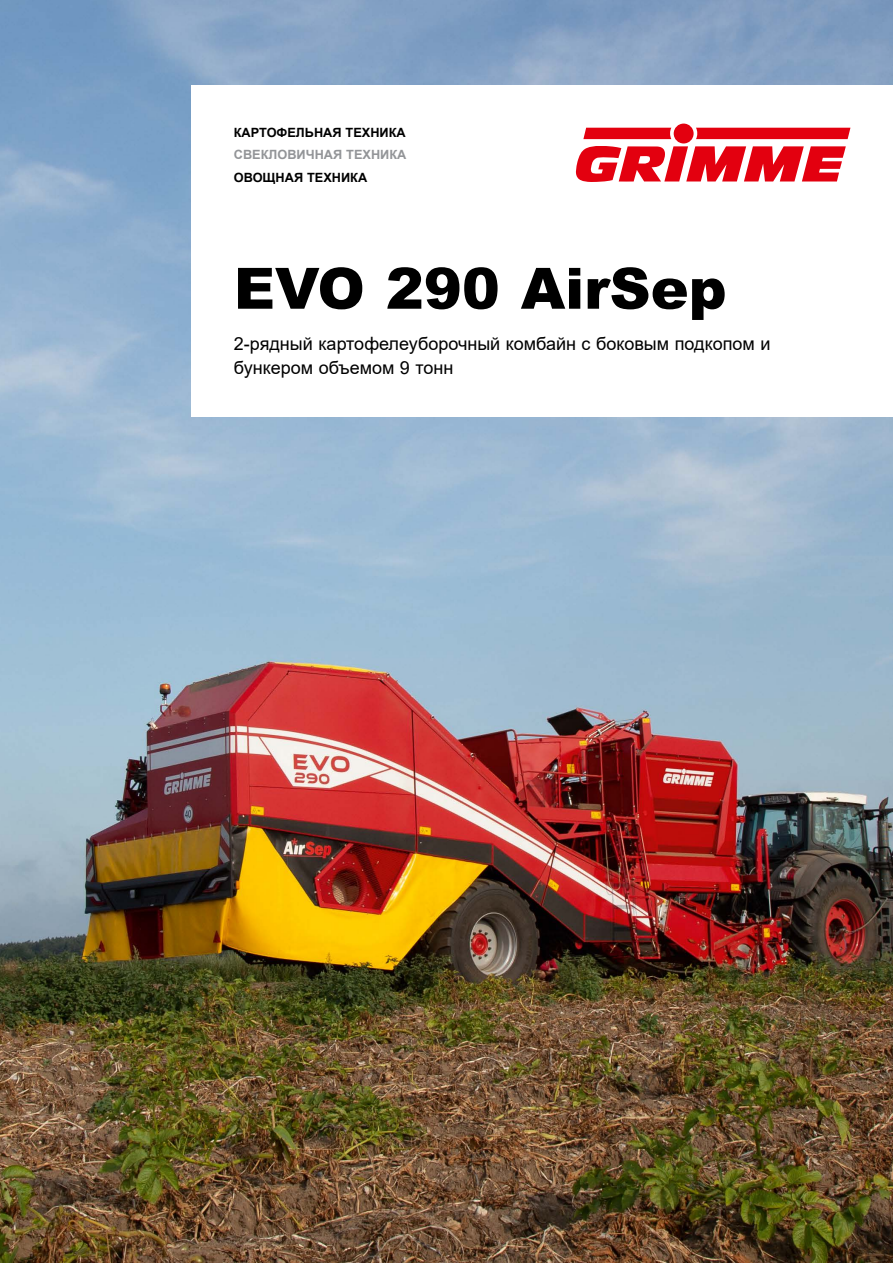
<style>
.page{position:relative;width:893px;height:1263px;background:#fff}
.page>*{position:absolute;margin:0;border:0;box-sizing:border-box;transform-origin:0 0}
.t1{font:900 57px "Arial";color:#000}
.t2{font:18px/24px "Arial";color:#000}
.t3{font:700 12.75px "Arial";color:#000}
.t4{font:700 12.75px "Arial";color:#939598}
</style>
<div class="page">
<img style="left:0;top:0;width:893px;height:1263px">
<div style="left:191px;top:85px;width:702px;height:331px;background:#fff"></div>
<svg style="left:576px;top:124px;width:274px;height:58px"></svg>
<p class="t3" style="left:234px;top:123px;width:173px">КАРТОФЕЛЬНАЯ ТЕХНИКА</p>
<p class="t4" style="left:234px;top:146px;width:174px">СВЕКЛОВИЧНАЯ ТЕХНИКА</p>
<p class="t3" style="left:234px;top:168px;width:135px">ОВОЩНАЯ ТЕХНИКА</p>
<h1 class="t1" style="left:234px;top:247px;width:494px">EVO 290 AirSep</h1>
<p class="t2" style="left:234px;top:331px;width:538px">2-рядный картофелеуборочный комбайн с боковым подкопом и бункером объемом 9 тонн</p>
</div>
